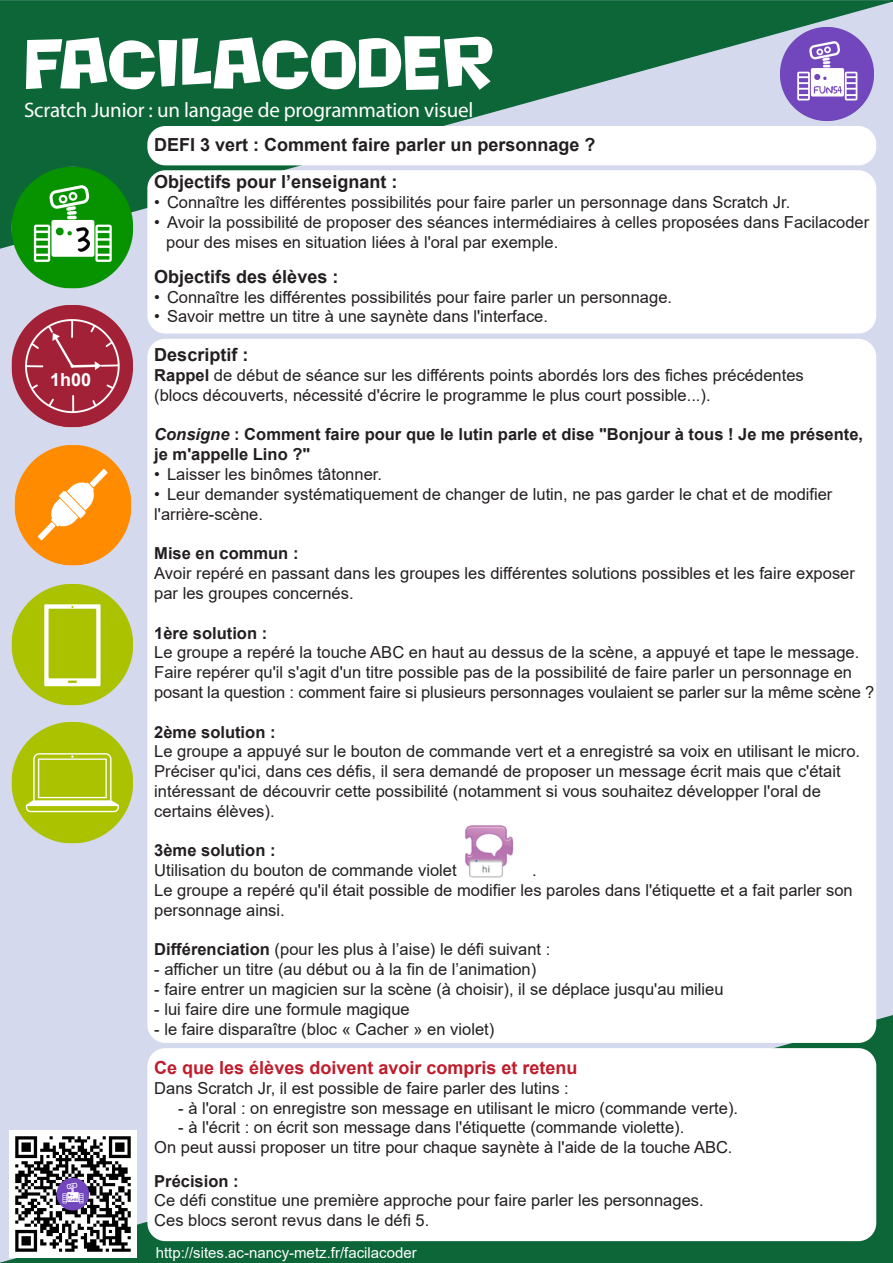
<style>
.page{position:relative;width:893px;height:1263px;background:#fff}
.page>*{position:absolute;margin:0;border:0;box-sizing:border-box;transform-origin:0 0}
.t1{font:69px "Nightclub BTN";color:#fff}
.t2{font:21px "Myriad Pro";letter-spacing:-.01em;color:#fff}
.t3{font:700 18px "Arial";color:#231f20}
.t4{font:700 18px "Arial";color:#be1d2c}
.t5{font:700 18px "Arial";color:#fff}
.t6{font:16.5px/19.8px "Arial";color:#231f20}
.t7{font:700 16.5px/19.8px "Arial";color:#231f20}
.t8{font:15px "Arial";color:#fff}
.s1{font-weight:700}
.s2{font-style:italic}
</style>
<div class="page">
<div style="left:0;top:250px;width:893px;height:764px;background:#d4d9ed"></div>
<svg style="left:0;top:1014px;width:893px;height:249px;background:#72a194"></svg>
<svg style="left:0;top:0;width:893px;height:250px;background:#367e5e"></svg>
<img style="left:778px;top:24px;width:98px;height:98px">
<img style="left:9px;top:1130px;width:128px;height:128px">
<img style="left:9px;top:718px;width:128px;height:128px">
<img style="left:9px;top:580px;width:128px;height:128px">
<img style="left:9px;top:441px;width:128px;height:128px">
<img style="left:9px;top:302px;width:128px;height:127px">
<img style="left:9px;top:163px;width:128px;height:128px">
<div style="left:147px;top:1048px;width:729px;height:193px;background:#fff;border-radius:18px"></div>
<div style="left:147px;top:339px;width:729px;height:704px;background:#fff;border-radius:18px"></div>
<div style="left:147px;top:170px;width:729px;height:163px;background:#fff;border-radius:18px"></div>
<div style="left:147px;top:126px;width:729px;height:39px;background:#fff;border-radius:18px"></div>
<img style="left:465px;top:825px;width:49px;height:53px">
<h1 class="t1" style="left:24px;top:14px;width:471px">FACILACODER</h1>
<p class="t2" style="left:24px;top:97px;width:451px">Scratch Junior : un langage de programmation visuel</p>
<p class="t3" style="left:154px;top:132px;width:443px">DEFI 3 vert : Comment faire parler un personnage ?</p>
<p class="t5" style="left:50px;top:366px;width:43px">1h00</p>
<p class="t3" style="left:154px;top:169px;width:245px">Objectifs pour l’enseignant :</p>
<p class="t6" style="left:154px;top:192px;width:638px">• Connaître les différentes possibilités pour faire parler un personnage dans Scratch Jr.</p>
<p class="t6" style="left:166px;top:212px;width:704px;text-indent:-12px">• Avoir la possibilité de proposer des séances intermédiaires à celles proposées dans Facilacoder pour des mises en situation liées à l'oral par exemple.</p>
<p class="t3" style="left:154px;top:264px;width:186px">Objectifs des élèves :</p>
<p class="t6" style="left:154px;top:287px;width:519px">• Connaître les différentes possibilités pour faire parler un personnage.</p>
<p class="t6" style="left:154px;top:307px;width:395px">• Savoir mettre un titre à une saynète dans l'interface.</p>
<p class="t3" style="left:154px;top:342px;width:96px">Descriptif :</p>
<p class="t6" style="left:154px;top:365px;width:651px"><span class="s1">Rappel</span> de début de séance sur les différents points abordés lors des fiches précédentes (blocs découverts, nécessité d'écrire le programme le plus court possible...).</p>
<p class="t7" style="left:154px;top:425px;width:710px"><span class="s2">Consigne</span> : Comment faire pour que le lutin parle et dise "Bonjour à tous ! Je me présente, je m'appelle Lino ?"</p>
<p class="t6" style="left:154px;top:464px;width:229px">• Laisser les binômes tâtonner.</p>
<p class="t6" style="left:154px;top:484px;width:680px">• Leur demander systématiquement de changer de lutin, ne pas garder le chat et de modifier l'arrière-scène.</p>
<p class="t7" style="left:154px;top:544px;width:146px">Mise en commun :</p>
<p class="t6" style="left:154px;top:563px;width:702px">Avoir repéré en passant dans les groupes les différentes solutions possibles et les faire exposer par les groupes concernés.</p>
<p class="t7" style="left:154px;top:623px;width:115px">1ère solution :</p>
<p class="t6" style="left:154px;top:642px;width:722px">Le groupe a repéré la touche ABC en haut au dessus de la scène, a appuyé et tape le message.<br>Faire repérer qu'il s'agit d'un titre possible pas de la possibilité de faire parler un personnage en posant la question : comment faire si plusieurs personnages voulaient se parler sur la même scène ?</p>
<p class="t7" style="left:154px;top:722px;width:123px">2ème solution :</p>
<p class="t6" style="left:154px;top:741px;width:707px">Le groupe a appuyé sur le bouton de commande vert et a enregistré sa voix en utilisant le micro.<br>Préciser qu'ici, dans ces défis, il sera demandé de proposer un message écrit mais que c'était intéressant de découvrir cette possibilité (notamment si vous souhaitez développer l'oral de certains élèves).</p>
<p class="t7" style="left:154px;top:841px;width:123px">3ème solution :</p>
<p class="t6" style="left:154px;top:860px;width:304px">Utilisation du bouton de commande violet</p>
<p class="t6" style="left:154px;top:860px;width:700px;text-indent:378px">.<br>Le groupe a repéré qu'il était possible de modifier les paroles dans l'étiquette et a fait parler son personnage ainsi.</p>
<p class="t6" style="left:154px;top:939px;width:398px"><span class="s1">Différenciation</span> (pour les plus à l’aise) le défi suivant :</p>
<p class="t6" style="left:154px;top:959px;width:384px">- afficher un titre (au début ou à la fin de l’animation)</p>
<p class="t6" style="left:154px;top:979px;width:571px">- faire entrer un magicien sur la scène (à choisir), il se déplace jusqu'au milieu</p>
<p class="t6" style="left:154px;top:999px;width:257px">- lui faire dire une formule magique</p>
<p class="t6" style="left:154px;top:1019px;width:342px">- le faire disparaître (bloc « Cacher » en violet)</p>
<p class="t4" style="left:154px;top:1055px;width:425px">Ce que les élèves doivent avoir compris et retenu</p>
<p class="t6" style="left:154px;top:1078px;width:416px">Dans Scratch Jr, il est possible de faire parler des lutins :</p>
<p class="t6" style="left:178px;top:1098px;width:561px">- à l'oral : on enregistre son message en utilisant le micro (commande verte).</p>
<p class="t6" style="left:154px;top:1118px;width:580px;text-indent:24px">- à l'écrit : on écrit son message dans l'étiquette (commande violette).<br>On peut aussi proposer un titre pour chaque saynète à l'aide de la touche ABC.</p>
<p class="t7" style="left:154px;top:1171px;width:86px">Précision :</p>
<p class="t6" style="left:154px;top:1190px;width:551px">Ce défi constitue une première approche pour faire parler les personnages.<br>Ces blocs seront revus dans le défi 5.</p>
<p class="t8" style="left:156px;top:1243px;width:262px">http://sites.ac-nancy-metz.fr/facilacoder</p>
</div>
